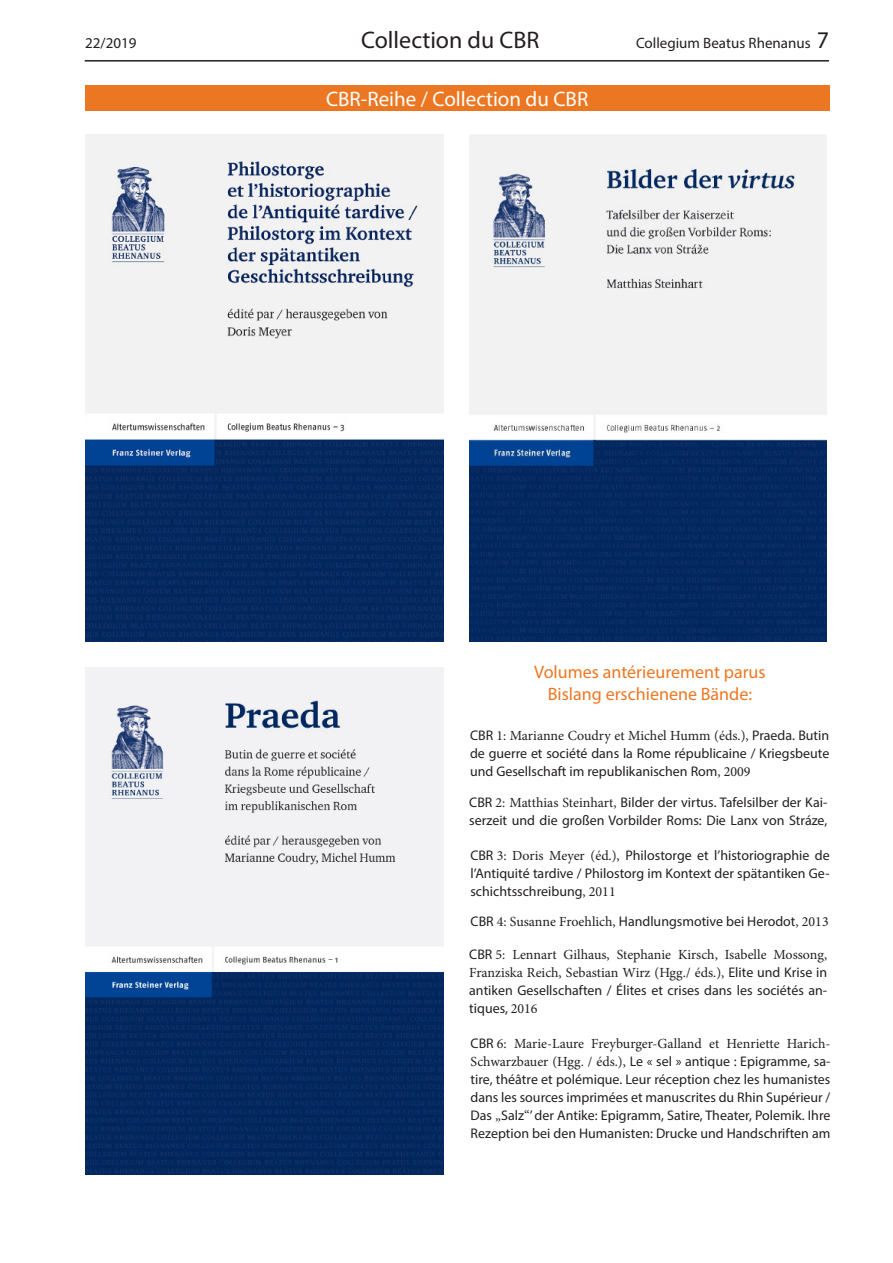
<style>
.page{position:relative;width:893px;height:1263px;background:#fff}
.page>*{position:absolute;margin:0;border:0;box-sizing:border-box;transform-origin:0 0}
.t1{font:24px "Myriad Pro";color:#231f20}
.Editorial_Übertitel{font:21px "Myriad Pro";color:#fff}
.Titel_5{font:18px "Myriad Pro";color:#ec7723}
.t2{font:15px "Myriad Pro";color:#231f20}
.Fliesstext{font:13.95px/18px "Myriad Pro";color:#231f20;text-align:justify}
.Fliesstext-2{font:13.95px/18px "Minion Pro";color:#231f20;text-align:justify}
.Bildlegende{font:13.95px "Myriad Pro";color:#231f20}
.s1{font-size:24px}
.s2{font-family:"Minion Pro"}
.s3{font-family:"Myriad Pro"}
</style>
<div class="page">
<hr style="left:85px;top:60px;width:744px;height:2px;background:#231f20">
<div style="left:85px;top:85px;width:744px;height:26px;background:#ec7723"></div>
<img style="left:85px;top:667px;width:358px;height:508px">
<img style="left:85px;top:134px;width:358px;height:508px">
<img style="left:470px;top:135px;width:356px;height:507px">
<p class="t2" style="left:85px;top:33px;width:53px">22/2019</p>
<p class="t1" style="left:361px;top:25px;width:180px">Collection du CBR</p>
<p class="t2" style="left:636px;top:33px;width:195px">Collegium Beatus Rhenanus <span class="s1">7</span></p>
<p class="Editorial_Übertitel" style="left:326px;top:86px;width:264px">CBR-Reihe / Collection du CBR</p>
<p class="Titel_5" style="left:534px;top:661px;width:233px">Volumes antérieurement parus</p>
<p class="Titel_5" style="left:548px;top:683px;width:206px">Bislang erschienene Bände:</p>
<p class="Fliesstext" style="left:470px;top:726px;width:361px">CBR <span class="s2">1: Marianne Coudry et Michel Humm (éds.),</span> Praeda. Butin de guerre et société dans la Rome républicaine / Kriegsbeute und Gesellschaft im republikanischen Rom<span class="s2">, 2009</span></p>
<p class="Fliesstext" style="left:469px;top:793px;width:360px">CBR <span class="s2">2: Matthias Steinhart,</span> Bilder der virtus. Tafelsilber der Kai&shy;serzeit und die großen Vorbilder Roms: Die Lanx von Stráze,</p>
<p class="Fliesstext" style="left:470px;top:846px;width:361px">CBR <span class="s2">3: Doris Meyer (éd.),</span> Philostorge et l’historiographie de l’Antiquité tardive / Philostorg im Kontext der spätantiken Ge&shy;schichtsschreibung<span class="s2">, 2011</span></p>
<p class="Bildlegende" style="left:471px;top:913px;width:360px">CBR <span class="s2">4: Susanne Froehlich,</span> Handlungsmotive bei Herodot<span class="s2">, 2013</span></p>
<p class="Fliesstext-2" style="left:469px;top:946px;width:359px"><span class="s3">CBR</span> 5: Lennart Gilhaus, Stephanie Kirsch, Isabelle Mossong, Franziska Reich, Sebastian Wirz (Hgg./ éds.), <span class="s3">Elite und Krise in antiken Gesellschaften / Élites et crises dans les sociétés an&shy;tiques,</span> 2016</p>
<p class="Fliesstext" style="left:471px;top:1034px;width:361px">CBR <span class="s2">6: Marie-Laure Freyburger-Galland et Henriette Harich-Schwarzbauer (Hgg. / éds.),</span> Le « sel » antique : Epigramme, sa&shy;tire, théâtre et polémique. Leur réception chez les humanistes dans les sources imprimées et manuscrites du Rhin Supérieur / Das <span class="s2">„</span>Salz<span class="s2">“</span>’ der Antike: Epigramm, Satire, Theater, Polemik. Ihre Rezeption bei den Humanisten: Drucke und Handschriften am</p>
</div>
